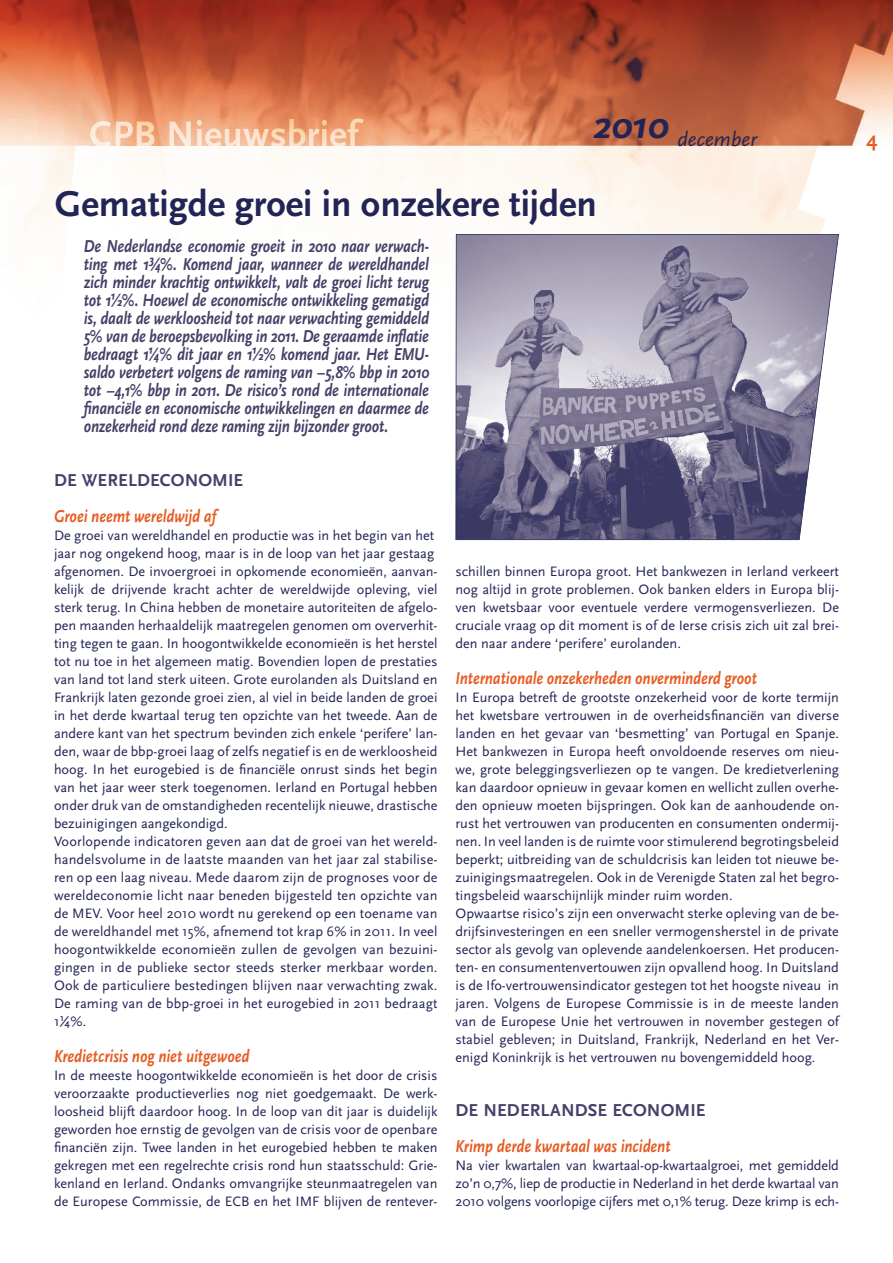
<style>
.page{position:relative;width:893px;height:1263px;background:#fff}
.page>*{position:absolute;margin:0;border:0;box-sizing:border-box;transform-origin:0 0}
.t1{font:700 37.5px "Scala Sans";color:#212454}
.t2{font:italic 21px "Scala Sans";color:#212454}
.t3{font:700 21px "Scala Sans";color:#e75c23}
.t4{font:italic 700 18px/18px "Scala Sans";letter-spacing:-.015em;color:#444168;text-align:justify;scale:.83 1}
.t5{font:italic 700 18px "Scala Sans";color:#e75c23;scale:.83 1}
.t6{font:700 18px "Scala Sans";letter-spacing:.005em;color:#444168}
.t7{font:14.25px/18px "Scala Sans";color:#212454;text-align:justify}
</style>
<div class="page">
<img style="left:0;top:0;width:893px;height:541px">
<img style="left:90px;top:146px;width:274px;height:1px">
<img style="left:90px;top:119px;width:274px;height:27px">
<svg style="left:455px;top:234px;width:384px;height:306px;background:#8e8aa3"></svg>
<h2 class="t2" style="left:593px;top:127px;width:165px"><sup>2010</sup> december</h2>
<h1 class="t1" style="left:55px;top:184px;width:544px">Gematigde groei in onzekere tijden</h1>
<p class="t4" style="left:84px;top:238px;width:417px">De Nederlandse economie groeit in 2010 naar verwach&shy;ting met 1¾%. Komend jaar, wanneer de wereldhandel zich minder krachtig ontwikkelt, valt de groei licht terug tot 1½%. Hoewel de economische ontwikkeling gematigd is, daalt de werkloosheid tot naar verwachting gemiddeld 5% van de beroepsbevolking in 2011. De geraamde inflatie bedraagt 1¼% dit jaar en 1½% komend jaar. Het EMU&shy;saldo verbetert volgens de raming van −5,8% bbp in 2010 tot −4,1% bbp in 2011. De risico’s rond de internationale financiële en economische ontwikkelingen en daarmee de onzekerheid rond deze raming zijn bijzonder groot.</p>
<p class="t6" style="left:54px;top:470px;width:191px">DE WERELDECONOMIE</p>
<p class="t5" style="left:54px;top:506px;width:197px">Groei neemt wereldwijd af</p>
<p class="t7" style="left:54px;top:527px;width:385px;text-align:left">De groei van wereldhandel en productie was in het begin van het jaar nog ongekend hoog, maar is in de loop van het jaar gestaag afgenomen. De invoergroei in opkomende economieën, aanvan&shy;kelijk de drijvende kracht achter de wereldwijde opleving, viel sterk terug. In China hebben de monetaire autoriteiten de afgelo&shy;pen maanden herhaaldelijk maatregelen genomen om oververhit&shy;ting tegen te gaan. In hoogontwikkelde economieën is het herstel tot nu toe in het algemeen matig. Bovendien lopen de prestaties van land tot land sterk uiteen. Grote eurolanden als Duitsland en Frankrijk laten gezonde groei zien, al viel in beide landen de groei in het derde kwartaal terug ten opzichte van het tweede. Aan de andere kant van het spectrum bevinden zich enkele ‘perifere’ lan&shy;den, waar de bbp-groei laag of zelfs negatief is en de werkloosheid hoog. In het eurogebied is de financiële onrust sinds het begin van het jaar weer sterk toegenomen. Ierland en Portugal hebben onder druk van de omstandigheden recentelijk nieuwe, drastische bezuinigingen aangekondigd.<br>Voorlopende indicatoren geven aan dat de groei van het wereld&shy;handelsvolume in de laatste maanden van het jaar zal stabilise&shy;ren op een laag niveau. Mede daarom zijn de prognoses voor de wereldeconomie licht naar beneden bijgesteld ten opzichte van de MEV. Voor heel 2010 wordt nu gerekend op een toename van de wereldhandel met 15%, afnemend tot krap 6% in 2011. In veel hoogontwikkelde economieën zullen de gevolgen van bezuini&shy;gingen in de publieke sector steeds sterker merkbaar worden.<br>Ook de particuliere bestedingen blijven naar verwachting zwak.<br>De raming van de bbp-groei in het eurogebied in 2011 bedraagt 1¼%.</p>
<p class="t5" style="left:54px;top:1046px;width:237px">Kredietcrisis nog niet uitgewoed</p>
<p class="t7" style="left:54px;top:1067px;width:385px">In de meeste hoogontwikkelde economieën is het door de crisis veroorzaakte productieverlies nog niet goedgemaakt. De werk&shy;loosheid blijft daardoor hoog. In de loop van dit jaar is duidelijk geworden hoe ernstig de gevolgen van de crisis voor de openbare financiën zijn. Twee landen in het eurogebied hebben te maken gekregen met een regelrechte crisis rond hun staatsschuld: Grie&shy;kenland en Ierland. Ondanks omvangrijke steunmaatregelen van de Europese Commissie, de ECB en het IMF blijven de rentever-</p>
<p class="t7" style="left:455px;top:563px;width:385px">schillen binnen Europa groot. Het bankwezen in Ierland verkeert nog altijd in grote problemen. Ook banken elders in Europa blij&shy;ven kwetsbaar voor eventuele verdere vermogensverliezen. De cruciale vraag op dit moment is of de Ierse crisis zich uit zal brei&shy;den naar andere ‘perifere’ eurolanden.</p>
<p class="t5" style="left:455px;top:668px;width:365px">Internationale onzekerheden onverminderd groot</p>
<p class="t7" style="left:455px;top:689px;width:385px;text-align:left">In Europa betreft de grootste onzekerheid voor de korte termijn het kwetsbare vertrouwen in de overheidsfinanciën van diverse landen en het gevaar van ‘besmetting’ van Portugal en Spanje.<br>Het bankwezen in Europa heeft onvoldoende reserves om nieu&shy;we, grote beleggingsverliezen op te vangen. De kredietverlening kan daardoor opnieuw in gevaar komen en wellicht zullen overhe&shy;den opnieuw moeten bijspringen. Ook kan de aanhoudende on&shy;rust het vertrouwen van producenten en consumenten ondermij&shy;nen. In veel landen is de ruimte voor stimulerend begrotingsbeleid beperkt; uitbreiding van de schuldcrisis kan leiden tot nieuwe be&shy;zuinigingsmaatregelen. Ook in de Verenigde Staten zal het begro&shy;tingsbeleid waarschijnlijk minder ruim worden.<br>Opwaartse risico’s zijn een onverwacht sterke opleving van de be&shy;drijfsinvesteringen en een sneller vermogensherstel in de private sector als gevolg van oplevende aandelenkoersen. Het producen&shy;ten- en consumentenvertouwen zijn opvallend hoog. In Duitsland is de Ifo-vertrouwensindicator gestegen tot het hoogste niveau in jaren. Volgens de Europese Commissie is in de meeste landen van de Europese Unie het vertrouwen in november gestegen of stabiel gebleven; in Duitsland, Frankrijk, Nederland en het Ver&shy;enigd Koninkrijk is het vertrouwen nu bovengemiddeld hoog.</p>
<p class="t6" style="left:455px;top:1100px;width:251px">DE NEDERLANDSE ECONOMIE</p>
<p class="t5" style="left:455px;top:1136px;width:261px">Krimp derde kwartaal was incident</p>
<p class="t7" style="left:455px;top:1157px;width:385px">Na vier kwartalen van kwartaal-op-kwartaalgroei, met gemiddeld zo’n 0,7%, liep de productie in Nederland in het derde kwartaal van 2010 volgens voorlopige cijfers met 0,1% terug. Deze krimp is ech-</p>
<h2 class="t3" style="left:866px;top:128px;width:13px">4</h2>
</div>
